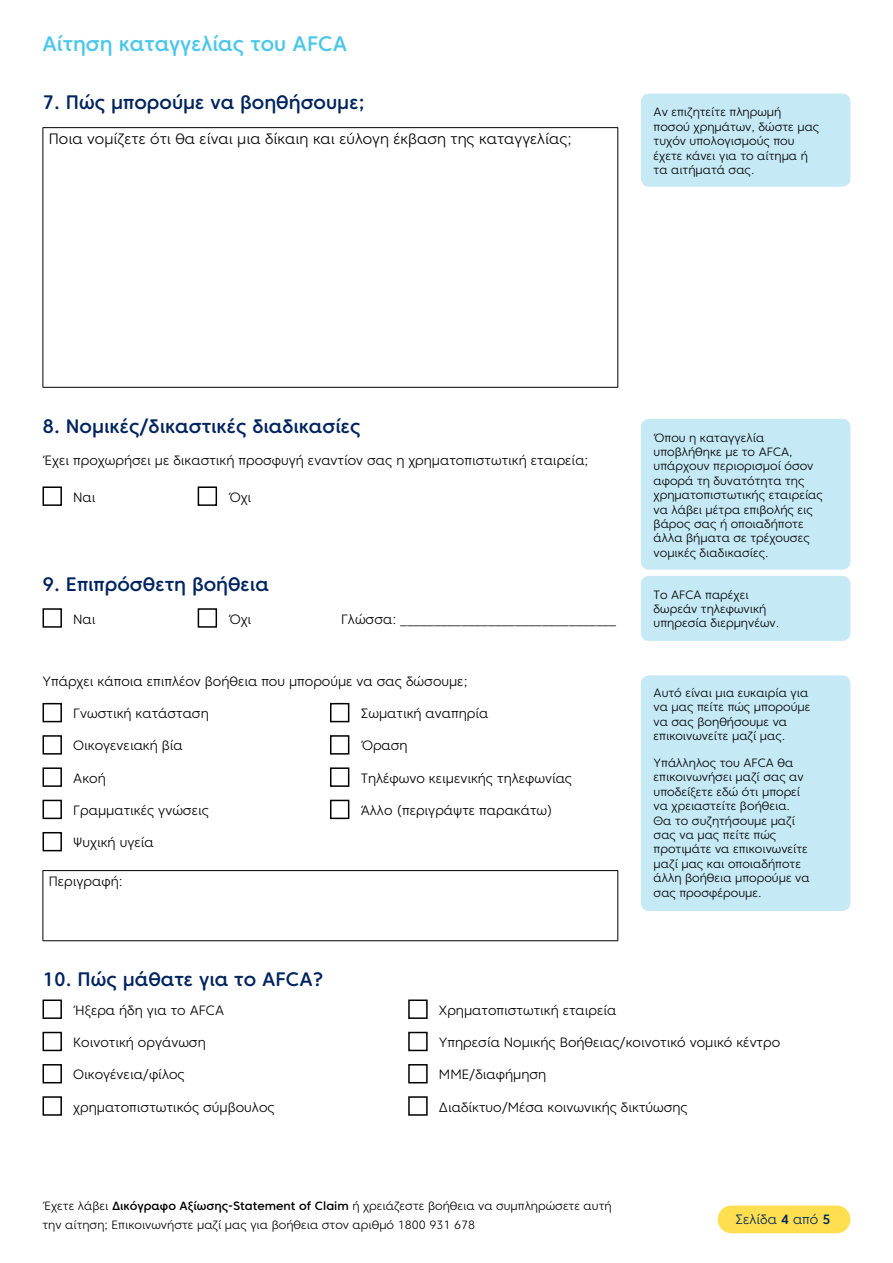
<style>
.page{position:relative;width:893px;height:1263px;background:#fff}
.page>*{position:absolute;margin:0;border:0;box-sizing:border-box;transform-origin:0 0}
.t1{font:500 21px "Core Sans CR 55";color:#4ac7e9}
.t2{font:500 19.5px "Core Sans CR 55";color:#00245f}
.t3{font:300 15px "Core Sans CR 35";color:#000}
.t4{font:300 13.5px "Core Sans CR 35";color:#000}
.t5{font:300 13.5px "Core Sans CR 35";color:#00245f}
.t6{font:300 12px/14.4px "Core Sans CR 35";color:#000}
.s1{font-family:"Core Sans CR 55";font-weight:500}
</style>
<div class="page">
<div style="left:718px;top:1205px;width:132px;height:28px;background:#ffdf4f;border-radius:14px"></div>
<hr style="left:43px;top:127px;width:575px;height:1px;background:#000">
<hr style="left:43px;top:128px;width:1px;height:259px;background:#000">
<hr style="left:617px;top:128px;width:1px;height:259px;background:#000">
<hr style="left:43px;top:387px;width:575px;height:1px;background:#000">
<hr style="left:43px;top:870px;width:575px;height:1px;background:#000">
<hr style="left:43px;top:871px;width:1px;height:69px;background:#000">
<hr style="left:617px;top:871px;width:1px;height:69px;background:#000">
<hr style="left:43px;top:940px;width:575px;height:1px;background:#000">
<div style="left:43px;top:486px;width:19px;height:20px;border:2px solid #000"></div>
<div style="left:198px;top:486px;width:19px;height:20px;border:2px solid #000"></div>
<div style="left:43px;top:608px;width:19px;height:20px;border:2px solid #000"></div>
<div style="left:198px;top:608px;width:19px;height:20px;border:2px solid #000"></div>
<div style="left:43px;top:703px;width:19px;height:19px;border:2px solid #000"></div>
<div style="left:43px;top:735px;width:19px;height:20px;border:2px solid #000"></div>
<div style="left:43px;top:767px;width:19px;height:20px;border:2px solid #000"></div>
<div style="left:43px;top:800px;width:19px;height:19px;border:2px solid #000"></div>
<div style="left:43px;top:832px;width:19px;height:19px;border:2px solid #000"></div>
<div style="left:330px;top:703px;width:19px;height:19px;border:2px solid #000"></div>
<div style="left:330px;top:735px;width:19px;height:20px;border:2px solid #000"></div>
<div style="left:330px;top:767px;width:19px;height:20px;border:2px solid #000"></div>
<div style="left:330px;top:800px;width:19px;height:19px;border:2px solid #000"></div>
<div style="left:43px;top:999px;width:19px;height:20px;border:2px solid #000"></div>
<div style="left:43px;top:1032px;width:19px;height:19px;border:2px solid #000"></div>
<div style="left:43px;top:1064px;width:19px;height:19px;border:2px solid #000"></div>
<div style="left:43px;top:1096px;width:19px;height:20px;border:2px solid #000"></div>
<div style="left:408px;top:999px;width:20px;height:20px;border:2px solid #000"></div>
<div style="left:408px;top:1032px;width:20px;height:19px;border:2px solid #000"></div>
<div style="left:408px;top:1064px;width:20px;height:19px;border:2px solid #000"></div>
<div style="left:408px;top:1096px;width:20px;height:20px;border:2px solid #000"></div>
<div style="left:641px;top:94px;width:209px;height:93px;background:#c5e9f5;border-radius:9px"></div>
<div style="left:641px;top:419px;width:209px;height:151px;background:#c5e9f5;border-radius:9px"></div>
<div style="left:641px;top:576px;width:209px;height:65px;background:#c5e9f5;border-radius:9px"></div>
<div style="left:641px;top:675px;width:209px;height:236px;background:#c5e9f5;border-radius:9px"></div>
<h1 class="t1" style="left:43px;top:31px;width:306px">Aίτηση καταγγελίας του AFCA</h1>
<h2 class="t2" style="left:43px;top:89px;width:324px">7. Πώς μπορούμε να βοηθήσουμε;</h2>
<p class="t3" style="left:49px;top:130px;width:524px">Ποια νομίζετε ότι θα είναι μια δίκαιη και εύλογη έκβαση της καταγγελίας;</p>
<p class="t6" style="left:654px;top:105px;width:167px">Αν επιζητείτε πληρωμή ποσού χρημάτων, δώστε μας τυχόν υπολογισμούς που έχετε κάνει για το αίτημα ή τα αιτήματά σας.</p>
<h2 class="t2" style="left:43px;top:414px;width:320px">8. Νομικές/δικαστικές διαδικασίες</h2>
<p class="t4" style="left:43px;top:452px;width:547px">Έχει προχωρήσει με δικαστική προσφυγή εναντίον σας η χρηματοπιστωτική εταιρεία;</p>
<p class="t4" style="left:73px;top:488px;width:24px">Ναι</p>
<p class="t4" style="left:228px;top:488px;width:24px">Όχι</p>
<h2 class="t2" style="left:43px;top:572px;width:228px">9. Επιπρόσθετη βοήθεια</h2>
<p class="t4" style="left:73px;top:610px;width:24px">Ναι</p>
<p class="t4" style="left:228px;top:610px;width:24px">Όχι</p>
<p class="t4" style="left:341px;top:610px;width:277px">Γλώσσα: ________________________________</p>
<p class="t4" style="left:43px;top:672px;width:427px">Υπάρχει κάποια επιπλέον βοήθεια που μπορούμε να σας δώσουμε;</p>
<p class="t4" style="left:73px;top:705px;width:137px">Γνωστική κατάσταση</p>
<p class="t4" style="left:73px;top:737px;width:111px">Οικογενειακή βία</p>
<p class="t4" style="left:73px;top:769px;width:34px">Ακοή</p>
<p class="t4" style="left:73px;top:802px;width:137px">Γραμματικές γνώσεις</p>
<p class="t4" style="left:73px;top:834px;width:82px">Ψυχική υγεία</p>
<p class="t4" style="left:361px;top:705px;width:129px">Σωματική αναπηρία</p>
<p class="t4" style="left:361px;top:737px;width:48px">Όραση</p>
<p class="t4" style="left:361px;top:769px;width:213px">Τηλέφωνο κειμενικής τηλεφωνίας</p>
<p class="t4" style="left:361px;top:802px;width:194px">Άλλο (περιγράψτε παρακάτω)</p>
<p class="t4" style="left:49px;top:873px;width:75px">Περιγραφή:</p>
<p class="t6" style="left:654px;top:430px;width:171px">Όπου η καταγγελία υποβλήθηκε με το AFCΑ, υπάρχουν περιορισμοί όσον αφορά τη δυνατότητα της χρηματοπιστωτικής εταιρείας να λάβει μέτρα επιβολής εις βάρος σας ή οποιαδήποτε άλλα βήματα σε τρέχουσες νομικές διαδικασίες.</p>
<p class="t6" style="left:654px;top:587px;width:127px">Το AFCA παρέχει δωρεάν τηλεφωνική υπηρεσία διερμηνέων.</p>
<p class="t6" style="left:654px;top:685px;width:158px">Αυτό είναι μια ευκαιρία για να μας πείτε πώς μπορούμε να σας βοηθήσουμε να επικοινωνείτε μαζί μας.</p>
<p class="t6" style="left:654px;top:755px;width:158px">Υπάλληλος του AFCA θα επικοινωνήσει μαζί σας αν υποδείξετε εδώ ότι μπορεί να χρειαστείτε βοήθεια.<br>Θα το συζητήσουμε μαζί σας να μας πείτε πώς προτιμάτε να επικοινωνείτε μαζί μας και οποιαδήποτε άλλη βοήθεια μπορούμε να σας προσφέρουμε.</p>
<h2 class="t2" style="left:43px;top:967px;width:283px">10. Πώς μάθατε για το AFCA?</h2>
<p class="t4" style="left:73px;top:1001px;width:152px">Ήξερα ήδη για το AFCA</p>
<p class="t4" style="left:73px;top:1034px;width:134px">Κοινοτική οργάνωση</p>
<p class="t4" style="left:73px;top:1066px;width:113px">Οικογένεια/φίλος</p>
<p class="t4" style="left:73px;top:1098px;width:203px">χρηματοπιστωτικός σύμβουλος</p>
<p class="t4" style="left:439px;top:1001px;width:179px">Χρηματοπιστωτική εταιρεία</p>
<p class="t4" style="left:439px;top:1034px;width:343px">Υπηρεσία Νομικής Βοήθειας/κοινοτικό νομικό κέντρο</p>
<p class="t4" style="left:439px;top:1066px;width:109px">ΜΜΕ/διαφήμηση</p>
<p class="t4" style="left:439px;top:1098px;width:250px">Διαδίκτυο/Μέσα κοινωνικής δικτύωσης</p>
<p class="t6" style="left:43px;top:1196px;width:571px;line-height:19.5px">Έχετε λάβει <span class="s1">Δικόγραφο Αξίωσης-Statement of Claim</span> ή χρειάζεστε βοήθεια να συμπληρώσετε αυτή την αίτηση; Επικοινωνήστε μαζί μας για βοήθεια στον αριθμό 1800 931 678</p>
<p class="t5" style="left:735px;top:1211px;width:97px">Σελίδα <span class="s1">4</span> από <span class="s1">5</span></p>
</div>
